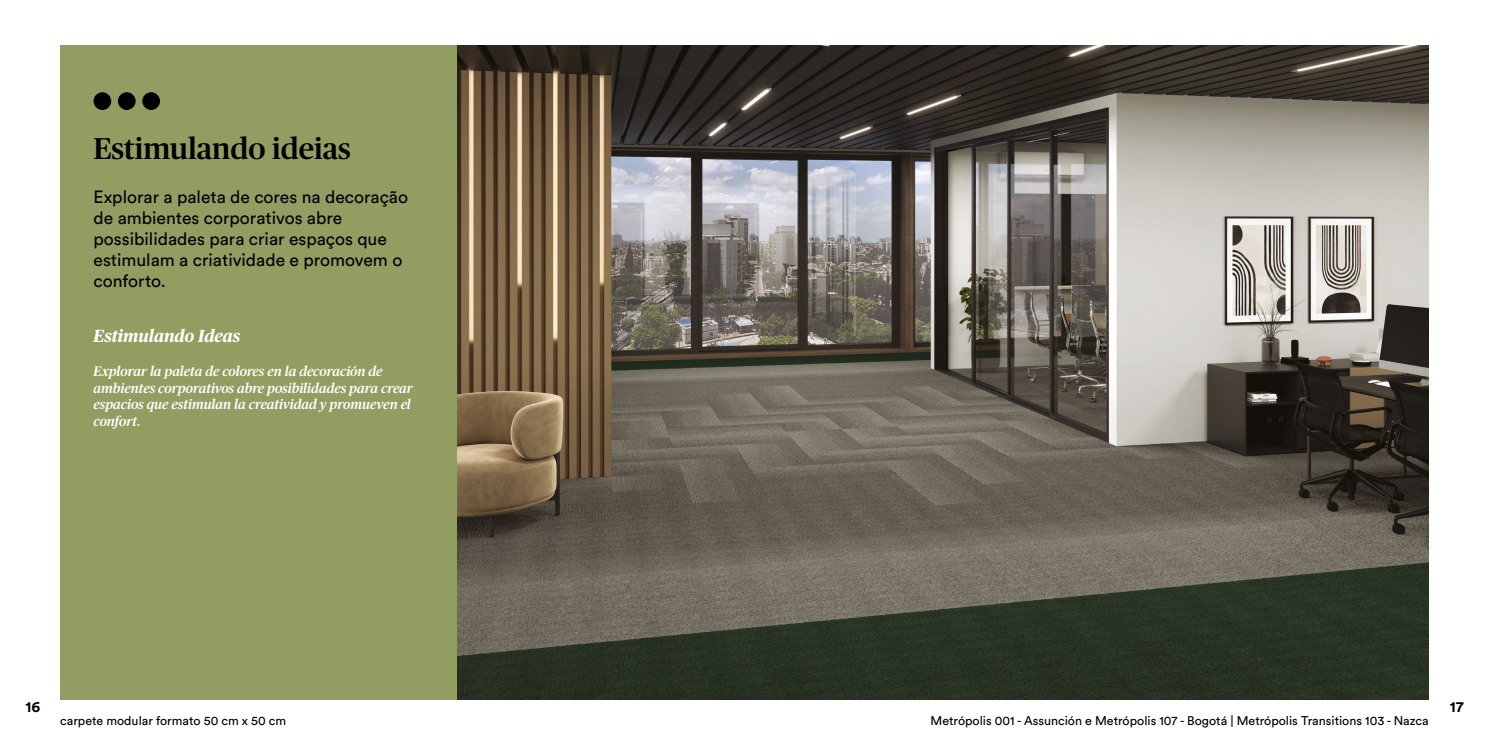
<style>
.page{position:relative;width:1489px;height:745px;background:#fff}
.page>*{position:absolute;margin:0;border:0;box-sizing:border-box;transform-origin:0 0}
.t1{font:500 30px "Publico Headline";color:#000}
.t2{font:17.5px/21px "Circular Std";color:#000}
.t3{font:italic 700 17.5px "Publico Headline";color:#fff}
.t4{font:700 15px "Circular Std";color:#000}
.t5{font:italic 500 13.75px/16.5px "Publico Headline";color:#fff}
.t6{font:12.5px "Circular Std";color:#000}
</style>
<div class="page">
<div style="left:60px;top:45px;width:397px;height:654px;background:#929d61"></div>
<img style="left:457px;top:45px;width:971px;height:654px">
<div style="left:93px;top:92px;width:18px;height:18px;background:#000;border-radius:50%"></div>
<div style="left:118px;top:92px;width:18px;height:18px;background:#000;border-radius:50%"></div>
<div style="left:142px;top:92px;width:18px;height:18px;background:#000;border-radius:50%"></div>
<h1 class="t1" style="left:93px;top:127px;width:259px">Estimulando ideias</h1>
<p class="t2" style="left:93px;top:186px;width:316px">Explorar a paleta de cores na decoração de ambientes corporativos abre possibilidades para criar espaços que estimulam a criatividade e promovem o conforto.</p>
<p class="t3" style="left:93px;top:323px;width:148px">Estimulando Ideas</p>
<p class="t5" style="left:93px;top:362px;width:321px">Explorar la paleta de colores en la decoración de ambientes corporativos abre posibilidades para crear espacios que estimulan la creatividad y promueven el confort.</p>
<p class="t4" style="left:25px;top:696px;width:16px">16</p>
<p class="t4" style="left:1449px;top:696px;width:15px">17</p>
<p class="t6" style="left:60px;top:712px;width:227px">carpete modular formato 50 cm x 50 cm</p>
<p class="t6" style="left:930px;top:712px;width:499px">Metrópolis 001 - Assunción e Metrópolis 107 - Bogotá | Metrópolis Transitions 103 - Nazca</p>
</div>
